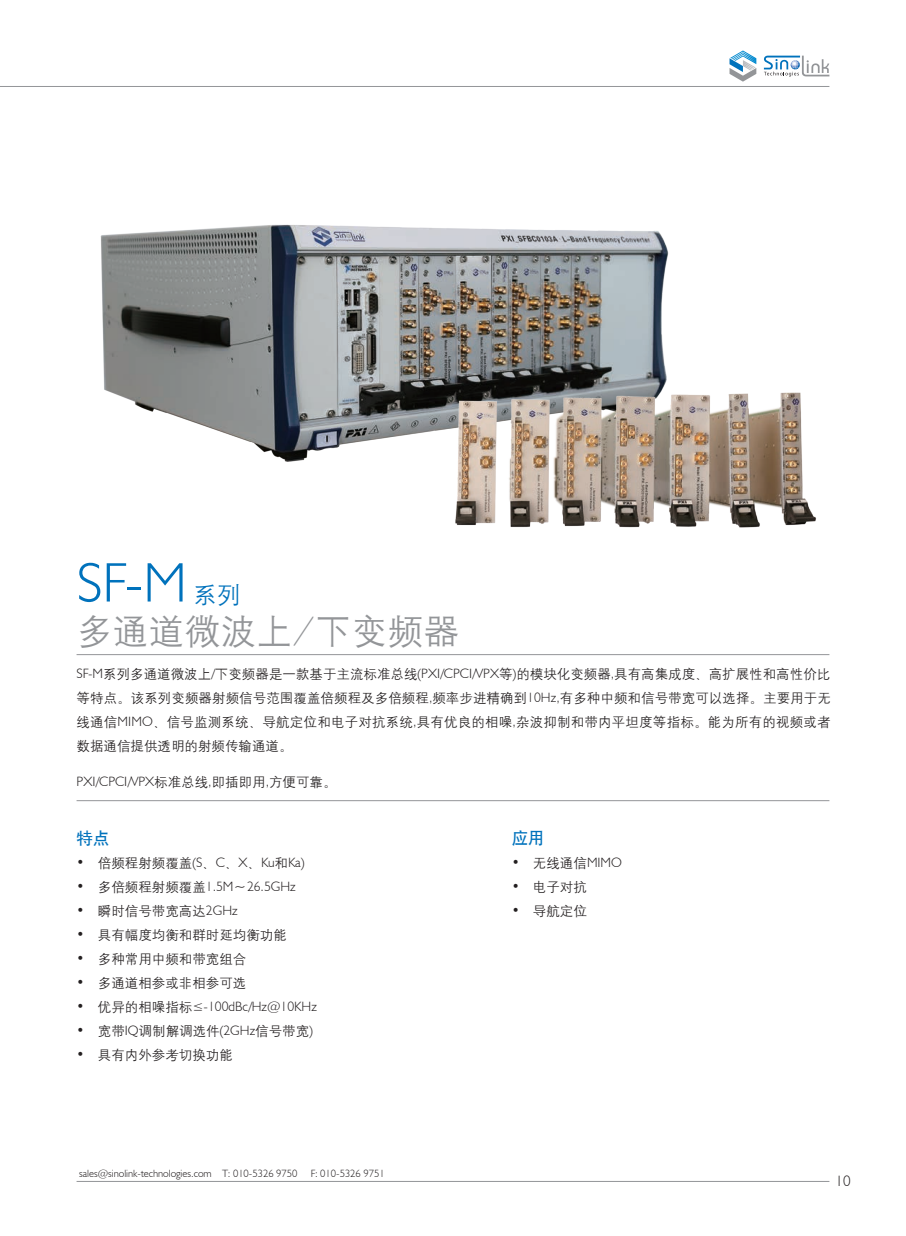
<style>
.page{position:relative;width:906px;height:1236px;background:#fff}
.page>*{position:absolute;margin:0;border:0;box-sizing:border-box;transform-origin:0 0}
.t1{font:300 55.95px "Humanist 521 BT";color:#0072bc}
.t2{font:36px "H Yg 2 gj";color:#939598}
.t3{font:24px "H Yg 2 gj";color:#0072bc}
.t4{font:16.5px "H Yb 1 gj";color:#0072bc}
.t5{font:300 15px "Humanist 521 BT";color:#231f20}
.t6{font:13.5px/24px "H Yg 2 gj";color:#231f20;text-align:justify}
.t7{font:300 13.5px "Humanist 521 BT";color:#231f20}
.t8{font:300 10.5px "Humanist 521 BT";color:#231f20}
.s1{font-family:"Humanist 521 BT";font-weight:300}
.s2{font-family:"H Yg 2 gj";font-weight:400}
</style>
<div class="page">
<img style="left:100px;top:224px;width:569px;height:238px">
<hr style="left:77px;top:800px;width:752px;height:1px;background:#939598">
<hr style="left:77px;top:654px;width:752px;height:1px;background:#939598">
<hr style="left:77px;top:1181px;width:752px;height:1px;background:#939598">
<svg style="left:729px;top:50px;width:27px;height:32px"></svg>
<svg style="left:764px;top:56px;width:65px;height:20px"></svg>
<hr style="left:0;top:86px;width:829px;height:1px;background:#939598">
<img style="left:440px;top:356px;width:376px;height:172px">
<h1 class="t1" style="left:77px;top:548px;width:112px">SF-M</h1>
<h3 class="t3" style="left:193px;top:582px;width:49px">系列</h3>
<h2 class="t2" style="left:77px;top:613px;width:384px">多通道微波上/下变频器</h2>
<p class="t6" style="left:77px;top:662px;width:756px"><span class="s1">SF-M</span>系列多通道微波上<span class="s1">/</span>下变频器是一款基于主流标准总线<span class="s1">(PXI/CPCI/VPX</span>等<span class="s1">)</span>的模块化变频器<span class="s1">,</span>具有高集成度、高扩展性和高性价比等特点。该系列变频器射频信号范围覆盖倍频程及多倍频程<span class="s1">,</span>频率步进精确到<span class="s1">10Hz,</span>有多种中频和信号带宽可以选择。主要用于无线通信<span class="s1">MIMO</span>、信号监测系统、导航定位和电子对抗系统<span class="s1">,</span>具有优良的相噪<span class="s1">,</span>杂波抑制和带内平坦度等指标。能为所有的视频或者数据通信提供透明的射频传输通道。</p>
<p class="t7" style="left:77px;top:773px;width:262px">PXI/CPCI/VPX<span class="s2">标准总线</span>,<span class="s2">即插即用</span>,<span class="s2">方便可靠。</span></p>
<p class="t4" style="left:77px;top:830px;width:34px">特点</p>
<p class="t6" style="left:77px;top:851px;width:229px"><span class="s1">•</span> 倍频程射频覆盖<span class="s1">(S</span>、<span class="s1">C</span>、<span class="s1">X</span>、<span class="s1">Ku</span>和<span class="s1">Ka)</span></p>
<p class="t7" style="left:77px;top:878px;width:221px">• <span class="s2">多倍频程射频覆盖</span>1.5M<span class="s2">～</span>26.5GHz</p>
<p class="t6" style="left:77px;top:899px;width:163px"><span class="s1">•</span> 瞬时信号带宽高达<span class="s1">2GHz</span></p>
<p class="t6" style="left:77px;top:923px;width:212px"><span class="s1">•</span> 具有幅度均衡和群时延均衡功能</p>
<p class="t6" style="left:77px;top:947px;width:171px"><span class="s1">•</span> 多种常用中频和带宽组合</p>
<p class="t6" style="left:77px;top:971px;width:171px"><span class="s1">•</span> 多通道相参或非相参可选</p>
<p class="t7" style="left:77px;top:998px;width:242px">• <span class="s2">优异的相噪指标</span>≤-100dBc/Hz@10KHz</p>
<p class="t6" style="left:77px;top:1019px;width:238px"><span class="s1">•</span> 宽带<span class="s1">IQ</span>调制解调选件<span class="s1">(2GHz</span>信号带宽<span class="s1">)</span></p>
<p class="t6" style="left:77px;top:1043px;width:158px"><span class="s1">•</span> 具有内外参考切换功能</p>
<p class="t4" style="left:512px;top:830px;width:34px">应用</p>
<p class="t7" style="left:512px;top:854px;width:112px">• <span class="s2">无线通信</span>MIMO</p>
<p class="t6" style="left:512px;top:875px;width:77px"><span class="s1">•</span> 电子对抗</p>
<p class="t6" style="left:512px;top:899px;width:77px"><span class="s1">•</span> 导航定位</p>
<p class="t8" style="left:79px;top:1167px;width:220px">sales@sinolink-technologies.com T: 010-5326 9750</p>
<p class="t8" style="left:311px;top:1167px;width:76px">F: 010-5326 9751</p>
<p class="t5" style="left:835px;top:1171px;width:17px">10</p>
</div>
